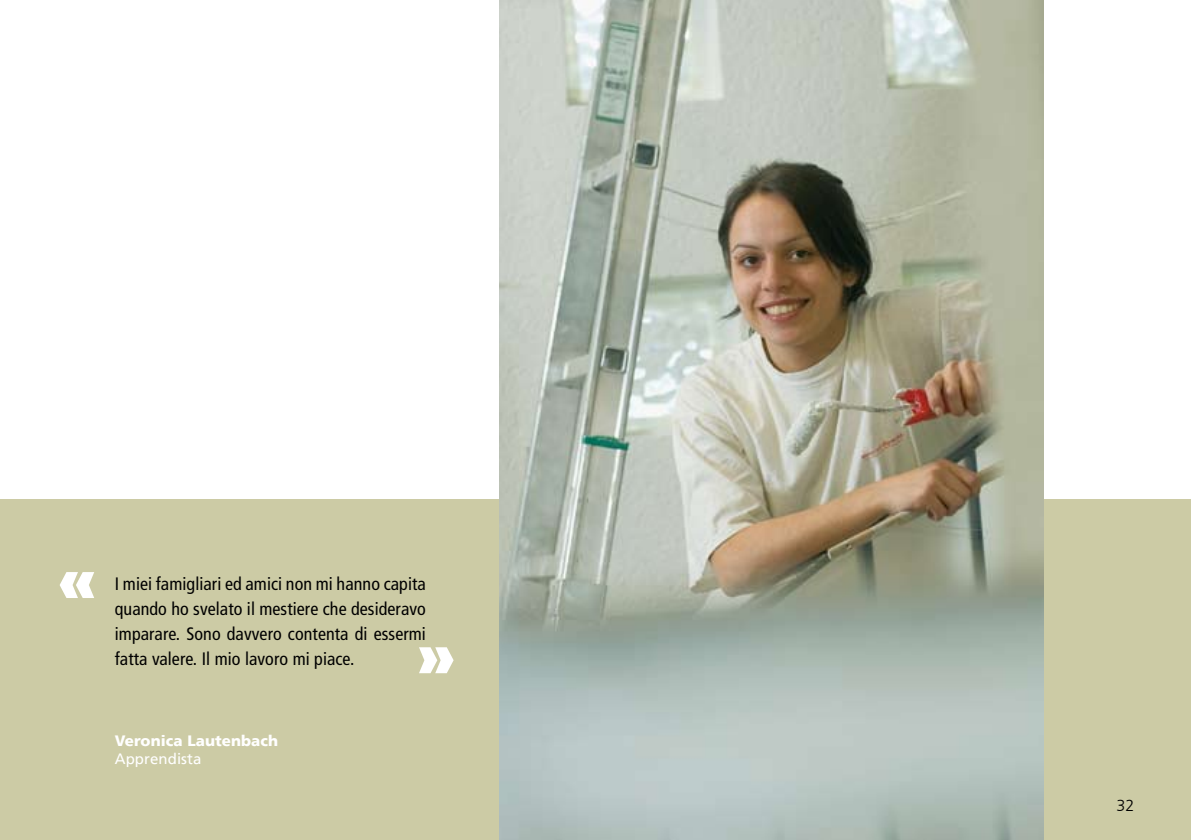
<style>
.page{position:relative;width:1191px;height:840px;background:#fff}
.page>*{position:absolute;margin:0;border:0;box-sizing:border-box;transform-origin:0 0}
.t1{font:900 60px "Frutiger LT";color:#fff}
.t2{font:condensed 18px/25px "Frutiger LT";letter-spacing:.005em;color:#000;text-align:justify}
.t3{font:300 16px "Frutiger LT";color:#000}
.t4{font:900 15px "Frutiger LT";letter-spacing:.005em;color:#fff}
.t5{font:15px "Frutiger LT";letter-spacing:.005em;color:#fff}
</style>
<div class="page">
<div style="left:0;top:499px;width:1191px;height:340px;background:#cccba5"></div>
<img style="left:499px;top:0;width:544px;height:839px">
<h1 class="t1" style="left:58px;top:543px;width:40px">«</h1>
<p class="t2" style="left:115px;top:570px;width:313px">I miei famigliari ed amici non mi hanno capita quando ho svelato il mestiere che desideravo imparare. Sono davvero contenta di essermi fatta valere. Il mio lavoro mi piace.</p>
<h1 class="t1" style="left:416px;top:618px;width:40px">»</h1>
<p class="t4" style="left:115px;top:731px;width:165px">Veronica Lautenbach</p>
<p class="t5" style="left:115px;top:749px;width:88px">Apprendista</p>
<p class="t3" style="left:1116px;top:795px;width:19px">32</p>
</div>
